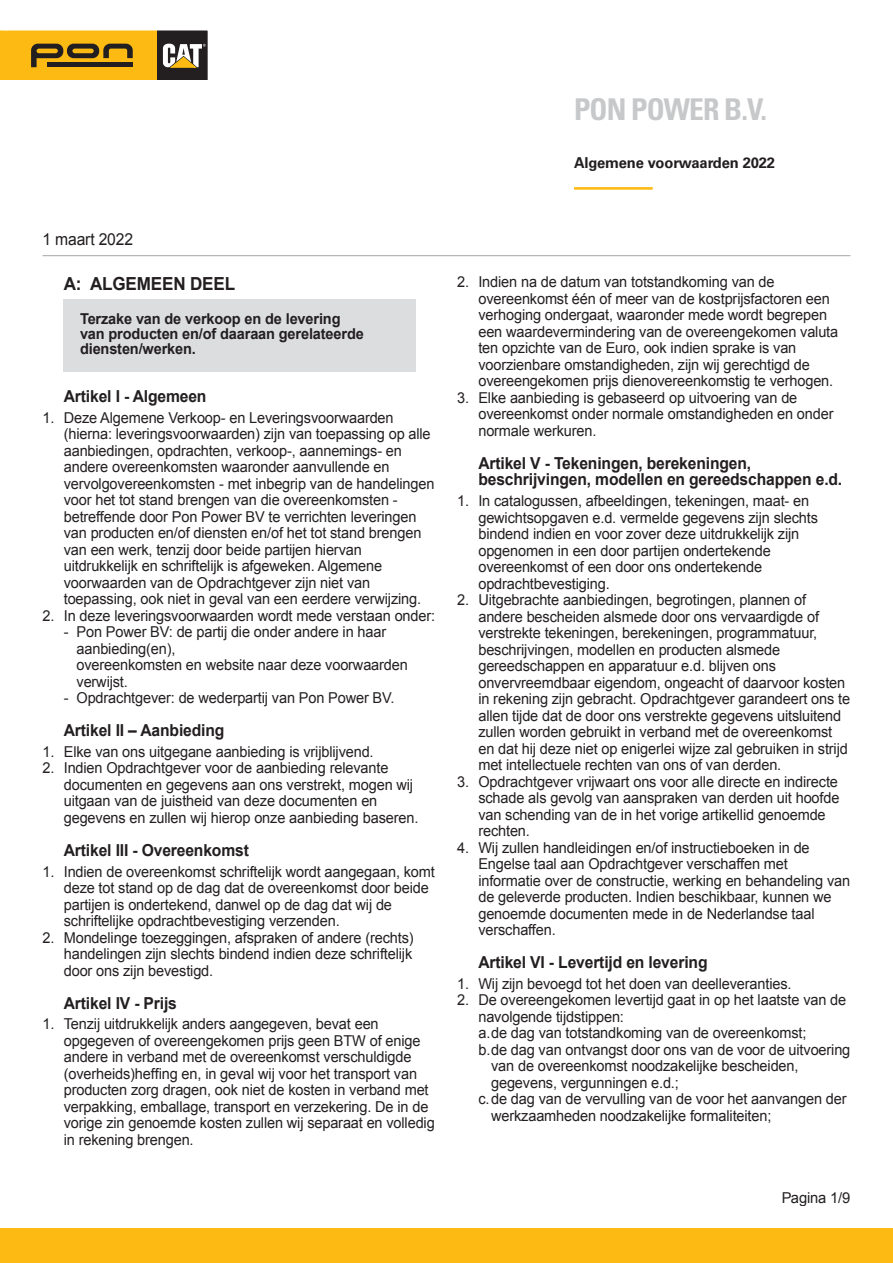
<style>
.page{position:relative;width:893px;height:1263px;background:#fff}
.page>*{position:absolute;margin:0;border:0;box-sizing:border-box;transform-origin:0 0}
.t1{font:700 condensed 30px "Univers LT Std";letter-spacing:-.03em;color:#c7c8ca}
.DS_KOP_A{font:700 18px "Arial";letter-spacing:-.01em;color:#231f20;scale:.95 1}
.DS_Artikel_1__2__3_e{font:700 16.5px/16.5px "Arial";letter-spacing:-.01em;color:#231f20;scale:.95 1}
.DS_Artikel_1__2__3_e-2{font:16.5px "Arial";letter-spacing:-.01em;color:#231f20;scale:.95 1}
.DS_tekst{font:15px/16.5px "Arial";letter-spacing:-.01em;color:#231f20}
.DS_tekst_met_-_of_a{font:15px/16.5px "Arial";letter-spacing:-.01em;color:#231f20}
.DS_tekst_bold__grijs{font:700 15px/15px "Arial";letter-spacing:-.01em;color:#231f20}
.t2{font:700 15px "Univers LT Std";letter-spacing:-.01em;color:#231f20}
</style>
<div class="page">
<div style="left:0;top:1229px;width:893px;height:34px;background:#fcba13"></div>
<svg style="left:0;top:30px;width:208px;height:49px;background:#b88d24"></svg>
<hr style="left:574px;top:187px;width:79px;height:3px;background:#fcba13">
<hr style="left:43px;top:255px;width:807px;height:1px;background:#a8a9ad">
<div style="left:63px;top:300px;width:353px;height:72px;background:#dcdddf"></div>
<h1 class="t1" style="left:574px;top:91px;width:194px">PON POWER B.V.</h1>
<p class="t2" style="left:574px;top:154px;width:203px">Algemene voorwaarden 2022</p>
<p class="DS_Artikel_1__2__3_e-2" style="left:43px;top:228px;width:97px">1 maart 2022</p>
<p class="DS_KOP_A" style="left:64px;top:271px;width:182px">A: ALGEMEEN DEEL</p>
<p class="DS_tekst_bold__grijs" style="left:80px;top:311px;width:285px">Terzake van de verkoop en de levering van producten en/of daaraan gerelateerde diensten/werken.</p>
<p class="DS_Artikel_1__2__3_e" style="left:64px;top:388px;width:152px">Artikel I - Algemeen</p>
<p class="DS_tekst" style="left:64px;top:409px;width:372px;text-indent:-21px">1. Deze Algemene Verkoop- en Leveringsvoorwaarden (hierna: leveringsvoorwaarden) zijn van toepassing op alle aanbiedingen, opdrachten, verkoop-, aannemings- en andere overeenkomsten waaronder aanvullende en vervolgovereenkomsten - met inbegrip van de handelingen voor het tot stand brengen van die overeenkomsten - betreffende door Pon Power BV te verrichten leveringen van producten en/of diensten en/of het tot stand brengen van een werk, tenzij door beide partijen hiervan uitdrukkelijk en schriftelijk is afgeweken. Algemene voorwaarden van de Opdrachtgever zijn niet van toepassing, ook niet in geval van een eerdere verwijzing.</p>
<p class="DS_tekst" style="left:43px;top:607px;width:394px">2. In deze leveringsvoorwaarden wordt mede verstaan onder:</p>
<p class="DS_tekst_met_-_of_a" style="left:77px;top:624px;width:311px;text-indent:-13px">- Pon Power BV: de partij die onder andere in haar aanbieding(en),</p>
<p class="DS_tekst_met_-_of_a" style="left:77px;top:657px;width:333px">overeenkomsten en website naar deze voorwaarden verwijst.</p>
<p class="DS_tekst_met_-_of_a" style="left:64px;top:690px;width:332px">- Opdrachtgever: de wederpartij van Pon Power BV.</p>
<p class="DS_Artikel_1__2__3_e" style="left:64px;top:723px;width:171px">Artikel II – Aanbieding</p>
<p class="DS_tekst" style="left:43px;top:743px;width:333px">1. Elke van ons uitgegane aanbieding is vrijblijvend.</p>
<p class="DS_tekst" style="left:64px;top:760px;width:356px;text-indent:-21px">2. Indien Opdrachtgever voor de aanbieding relevante documenten en gegevens aan ons verstrekt, mogen wij uitgaan van de juistheid van deze documenten en gegevens en zullen wij hierop onze aanbieding baseren.</p>
<p class="DS_Artikel_1__2__3_e" style="left:64px;top:842px;width:196px">Artikel III - Overeenkomst</p>
<p class="DS_tekst" style="left:64px;top:863px;width:373px;text-indent:-21px">1. Indien de overeenkomst schriftelijk wordt aangegaan, komt deze tot stand op de dag dat de overeenkomst door beide partijen is ondertekend, danwel op de dag dat wij de schriftelijke opdrachtbevestiging verzenden.</p>
<p class="DS_tekst" style="left:64px;top:929px;width:351px;text-align:justify;text-indent:-21px">2. Mondelinge toezeggingen, afspraken of andere (rechts) handelingen zijn slechts bindend indien deze schriftelijk door ons zijn bevestigd.</p>
<p class="DS_Artikel_1__2__3_e" style="left:64px;top:995px;width:121px">Artikel IV - Prijs</p>
<p class="DS_tekst" style="left:64px;top:1016px;width:372px;text-indent:-21px">1. Tenzij uitdrukkelijk anders aangegeven, bevat een opgegeven of overeengekomen prijs geen BTW of enige andere in verband met de overeenkomst verschuldigde (overheids)heffing en, in geval wij voor het transport van producten zorg dragen, ook niet de kosten in verband met verpakking, emballage, transport en verzekering. De in de vorige zin genoemde kosten zullen wij separaat en volledig in rekening brengen.</p>
<p class="DS_tekst" style="left:478px;top:274px;width:361px;text-indent:-21px">2. Indien na de datum van totstandkoming van de overeenkomst één of meer van de kostprijsfactoren een verhoging ondergaat, waaronder mede wordt begrepen een waardevermindering van de overeengekomen valuta ten opzichte van de Euro, ook indien sprake is van voorzienbare omstandigheden, zijn wij gerechtigd de overeengekomen prijs dienovereenkomstig te verhogen.</p>
<p class="DS_tekst" style="left:478px;top:389px;width:357px;text-indent:-21px">3. Elke aanbieding is gebaseerd op uitvoering van de overeenkomst onder normale omstandigheden en onder normale werkuren.</p>
<p class="DS_Artikel_1__2__3_e" style="left:478px;top:455px;width:385px">Artikel V - Tekeningen, berekeningen, beschrijvingen, modellen en gereedschappen e.d.</p>
<p class="DS_tekst" style="left:478px;top:493px;width:341px;text-indent:-21px">1. In catalogussen, afbeeldingen, tekeningen, maat- en gewichtsopgaven e.d. vermelde gegevens zijn slechts bindend indien en voor zover deze uitdrukkelijk zijn opgenomen in een door partijen ondertekende overeenkomst of een door ons ondertekende opdrachtbevestiging.</p>
<p class="DS_tekst" style="left:478px;top:592px;width:373px;text-indent:-21px">2. Uitgebrachte aanbiedingen, begrotingen, plannen of andere bescheiden alsmede door ons vervaardigde of verstrekte tekeningen, berekeningen, programmatuur, beschrijvingen, modellen en producten alsmede gereedschappen en apparatuur e.d. blijven ons onvervreemdbaar eigendom, ongeacht of daarvoor kosten in rekening zijn gebracht. Opdrachtgever garandeert ons te allen tijde dat de door ons verstrekte gegevens uitsluitend zullen worden gebruikt in verband met de overeenkomst en dat hij deze niet op enigerlei wijze zal gebruiken in strijd met intellectuele rechten van ons of van derden.</p>
<p class="DS_tekst" style="left:478px;top:773px;width:363px;text-indent:-21px">3. Opdrachtgever vrijwaart ons voor alle directe en indirecte schade als gevolg van aanspraken van derden uit hoofde van schending van de in het vorige artikellid genoemde rechten.</p>
<p class="DS_tekst" style="left:478px;top:839px;width:373px;text-indent:-21px">4. Wij zullen handleidingen en/of instructieboeken in de Engelse taal aan Opdrachtgever verschaffen met informatie over de constructie, werking en behandeling van de geleverde producten. Indien beschikbaar, kunnen we genoemde documenten mede in de Nederlandse taal verschaffen.</p>
<p class="DS_Artikel_1__2__3_e" style="left:478px;top:955px;width:243px">Artikel VI - Levertijd en levering</p>
<p class="DS_tekst" style="left:457px;top:975px;width:336px">1. Wij zijn bevoegd tot het doen van deelleveranties.</p>
<p class="DS_tekst" style="left:478px;top:992px;width:369px;text-indent:-21px">2. De overeengekomen levertijd gaat in op het laatste van de navolgende tijdstippen:</p>
<p class="DS_tekst_met_-_of_a" style="left:478px;top:1025px;width:330px">a.de dag van totstandkoming van de overeenkomst;</p>
<p class="DS_tekst_met_-_of_a" style="left:491px;top:1041px;width:361px;text-indent:-13px">b.de dag van ontvangst door ons van de voor de uitvoering van de overeenkomst noodzakelijke bescheiden, gegevens, vergunningen e.d.;</p>
<p class="DS_tekst_met_-_of_a" style="left:491px;top:1091px;width:357px;text-indent:-13px">c.de dag van de vervulling van de voor het aanvangen der werkzaamheden noodzakelijke formaliteiten;</p>
<p class="DS_tekst" style="left:781px;top:1189px;width:71px">Pagina 1/9</p>
</div>
